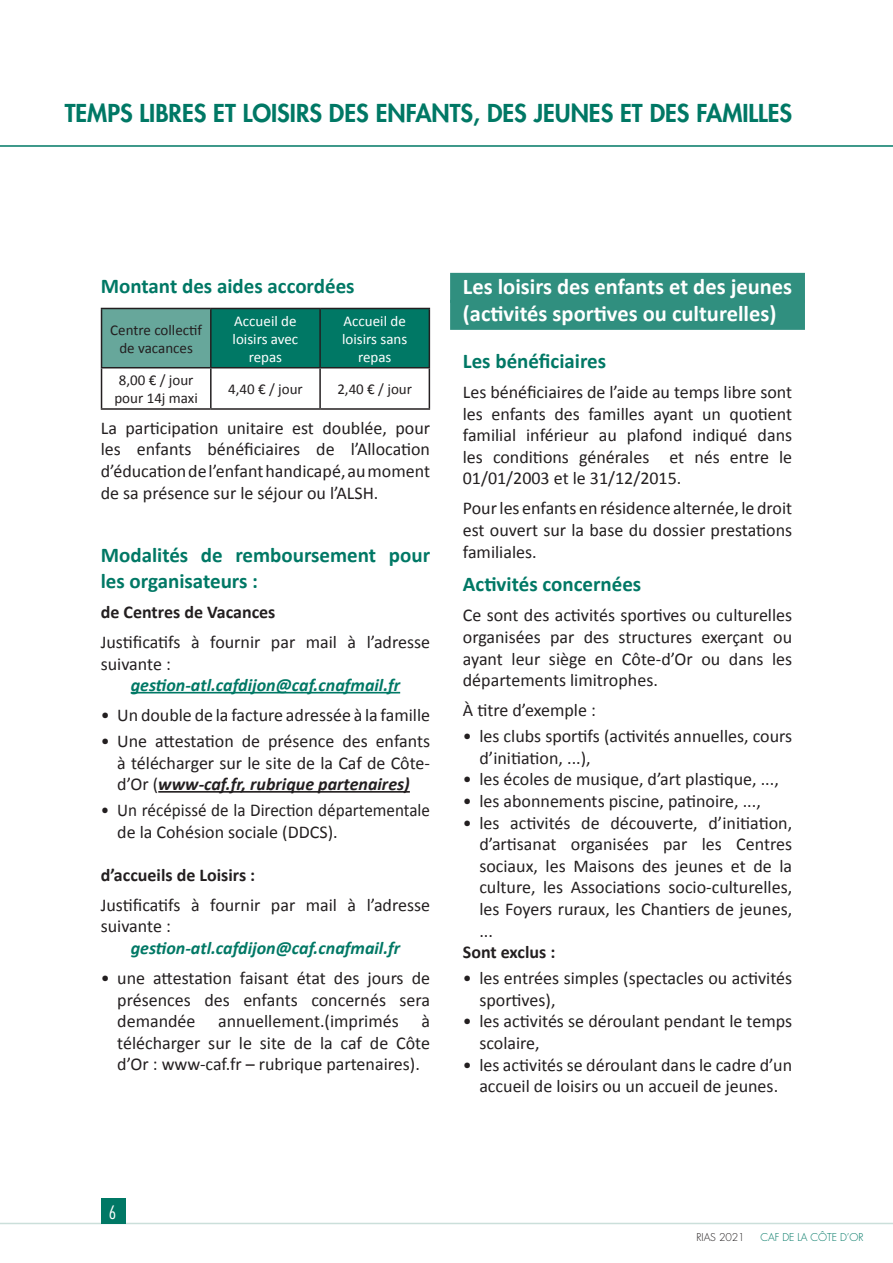
<style>
.page{position:relative;width:893px;height:1263px;background:#fff}
.page>*{position:absolute;margin:0;border:0;box-sizing:border-box;transform-origin:0 0}
.t1{font:800 24px "Futura Std";color:#007865}
.TIT_15_gras_blanc_fi{font:700 22.5px "Calibri";color:#fff}
.TIT_14_gras_vert{font:700 21px/25.2px "Calibri";color:#007865}
.Paragraphe{font:18px/21.6px "Calibri";color:#231f20;text-align:justify}
.Paragraphe-2{font:italic 700 18px "Calibri";color:#007865}
.Paragraphe-3{font:18px/21.6px "Calibri";color:#231f20;scale:.95 1}
.TIT_12_gras_noir{font:700 18px "Calibri";color:#231f20}
.t2{font:300 condensed 18px "Futura Std";color:#fff}
.Paragraphe-4{font:15px/18px "Calibri";color:#231f20;text-align:center}
.Paragraphe-5{font:15px/18px "Calibri";color:#fff;text-align:center}
.t3{font:300 10.5px "Futura Std";letter-spacing:-.01em;color:#007865}
.t4{font:300 10.5px "Futura Std";letter-spacing:-.01em;color:#231f20}
.s1{font-weight:700;font-style:italic}
</style>
<div class="page">
<hr style="left:0;top:145px;width:893px;height:2px;background:#007865">
<hr style="left:0;top:1223px;width:893px;height:1px;background:#cbdfda">
<div style="left:101px;top:1198px;width:24px;height:26px;background:#007865"></div>
<hr style="left:131px;top:692px;width:269px;height:1px;background:#007865">
<hr style="left:158px;top:791px;width:252px;height:2px;background:#231f20">
<div style="left:102px;top:308px;width:109px;height:60px;background:#67a79b"></div>
<div style="left:212px;top:309px;width:217px;height:58px;background:#007865"></div>
<hr style="left:101px;top:308px;width:110px;height:1px;background:#231f20">
<hr style="left:101px;top:309px;width:1px;height:58px;background:#231f20">
<hr style="left:211px;top:308px;width:109px;height:1px;background:#231f20">
<hr style="left:210px;top:309px;width:2px;height:58px;background:#231f20">
<hr style="left:320px;top:308px;width:110px;height:1px;background:#231f20">
<hr style="left:319px;top:309px;width:2px;height:58px;background:#231f20">
<hr style="left:429px;top:309px;width:1px;height:58px;background:#231f20">
<hr style="left:101px;top:367px;width:110px;height:1px;background:#231f20">
<hr style="left:101px;top:368px;width:1px;height:40px;background:#231f20">
<hr style="left:211px;top:367px;width:109px;height:1px;background:#231f20">
<hr style="left:210px;top:368px;width:2px;height:40px;background:#231f20">
<hr style="left:320px;top:367px;width:110px;height:1px;background:#231f20">
<hr style="left:319px;top:368px;width:2px;height:40px;background:#231f20">
<hr style="left:429px;top:368px;width:1px;height:40px;background:#231f20">
<hr style="left:101px;top:408px;width:110px;height:2px;background:#231f20">
<hr style="left:211px;top:408px;width:109px;height:2px;background:#231f20">
<hr style="left:320px;top:408px;width:110px;height:2px;background:#231f20">
<div style="left:450px;top:273px;width:355px;height:30px;background:#308f7f"></div>
<div style="left:450px;top:300px;width:355px;height:30px;background:#308f7f"></div>
<h1 class="t1" style="left:65px;top:97px;width:729px">TEMPS LIBRES ET LOISIRS DES ENFANTS, DES JEUNES ET DES FAMILLES</h1>
<p class="TIT_14_gras_vert" style="left:101px;top:273px;width:255px">Montant des aides accordées</p>
<p class="Paragraphe-4" style="left:110px;top:320px;width:93px">Centre collectif de vacances</p>
<p class="Paragraphe-5" style="left:233px;top:311px;width:67px">Accueil de loisirs avec repas</p>
<p class="Paragraphe-5" style="left:342px;top:311px;width:67px">Accueil de loisirs sans repas</p>
<p class="Paragraphe-4" style="left:119px;top:370px;width:76px">8,00 € / jour</p>
<p class="Paragraphe-4" style="left:114px;top:388px;width:85px">pour 14j maxi</p>
<p class="Paragraphe-4" style="left:228px;top:379px;width:76px">4,40 € / jour</p>
<p class="Paragraphe-4" style="left:337px;top:379px;width:76px">2,40 € / jour</p>
<p class="Paragraphe" style="left:101px;top:416px;width:331px">La participation unitaire est doublée, pour les enfants bénéficiaires de l’Allocation d’éducation de l’enfant handicapé, au moment de sa présence sur le séjour ou l’ALSH.</p>
<p class="TIT_14_gras_vert" style="left:101px;top:542px;width:331px">Modalités de remboursement pour les organisateurs :</p>
<p class="TIT_12_gras_noir" style="left:101px;top:601px;width:176px">de Centres de Vacances</p>
<p class="Paragraphe" style="left:101px;top:630px;width:331px">Justificatifs à fournir par mail à l’adresse suivante :</p>
<p class="Paragraphe-2" style="left:131px;top:674px;width:271px">gestion-atl.cafdijon@caf.cnafmail.fr</p>
<p class="Paragraphe" style="left:101px;top:703px;width:331px">• Un double de la facture adressée à la famille</p>
<p class="Paragraphe" style="left:117px;top:729px;width:314px;text-indent:-16px">• Une attestation de présence des enfants à télécharger sur le site de la Caf de Côte&shy;d’Or (<span class="s1">www-caf.fr, rubrique partenaires)</span></p>
<p class="Paragraphe-3" style="left:117px;top:798px;width:331px;text-indent:-16px">• Un récépissé de la Direction départementale de la Cohésion sociale (DDCS).</p>
<p class="TIT_12_gras_noir" style="left:101px;top:863px;width:156px">d’accueils de Loisirs :</p>
<p class="Paragraphe" style="left:101px;top:893px;width:331px">Justificatifs à fournir par mail à l’adresse suivante :</p>
<p class="Paragraphe-2" style="left:131px;top:937px;width:271px">gestion-atl.cafdijon@caf.cnafmail.fr</p>
<p class="Paragraphe" style="left:117px;top:966px;width:314px;text-indent:-16px">• une attestation faisant état des jours de présences des enfants concernés sera demandée</p>
<p class="Paragraphe" style="left:218px;top:1009px;width:182px">annuellement.(imprimés</p>
<p class="Paragraphe" style="left:117px;top:1009px;width:314px;text-indent:304px">à télécharger sur le site de la caf de Côte d’Or : www-caf.fr – rubrique partenaires).</p>
<p class="TIT_15_gras_blanc_fi" style="left:463px;top:273px;width:331px">Les loisirs des enfants et des jeunes</p>
<p class="TIT_15_gras_blanc_fi" style="left:463px;top:300px;width:315px">(activités sportives ou culturelles)</p>
<p class="TIT_14_gras_vert" style="left:463px;top:347px;width:145px">Les bénéficiaires</p>
<p class="Paragraphe" style="left:463px;top:380px;width:331px">Les bénéficiaires de l’aide au temps libre sont les enfants des familles ayant un quotient familial inférieur au plafond indiqué dans les conditions générales et nés entre le 01/01/2003 et le 31/12/2015.</p>
<p class="Paragraphe" style="left:463px;top:497px;width:331px">Pour les enfants en résidence alternée, le droit est ouvert sur la base du dossier prestations familiales.</p>
<p class="TIT_14_gras_vert" style="left:463px;top:571px;width:180px">Activités concernées</p>
<p class="Paragraphe" style="left:463px;top:604px;width:331px">Ce sont des activités sportives ou culturelles organisées par des structures exerçant ou ayant leur siège en Côte-d’Or ou dans les départements limitrophes.</p>
<p class="Paragraphe" style="left:463px;top:699px;width:135px">À titre d’exemple :</p>
<p class="Paragraphe" style="left:479px;top:725px;width:314px;text-indent:-16px">• les clubs sportifs (activités annuelles, cours d’initiation, ...),</p>
<p class="Paragraphe" style="left:463px;top:768px;width:317px">• les écoles de musique, d’art plastique, ...,</p>
<p class="Paragraphe" style="left:463px;top:789px;width:299px">• les abonnements piscine, patinoire, ...,</p>
<p class="Paragraphe" style="left:479px;top:811px;width:314px;text-indent:-16px">• les activités de découverte, d’initiation, d’artisanat organisées par les Centres sociaux, les Maisons des jeunes et de la culture, les Associations socio-culturelles, les Foyers ruraux, les Chantiers de jeunes, ...</p>
<p class="TIT_12_gras_noir" style="left:463px;top:941px;width:94px">Sont exclus :</p>
<p class="Paragraphe" style="left:479px;top:966px;width:314px;text-indent:-16px">• les entrées simples (spectacles ou activités sportives),</p>
<p class="Paragraphe" style="left:479px;top:1010px;width:314px;text-indent:-16px">• les activités se déroulant pendant le temps scolaire,</p>
<p class="Paragraphe" style="left:463px;top:1053px;width:331px;text-align:center">• les activités se déroulant dans le cadre d’un accueil de loisirs ou un accueil de jeunes.</p>
<p class="t2" style="left:109px;top:1201px;width:9px">6</p>
<p class="t4" style="left:696px;top:1230px;width:50px">RIAS 2021</p>
<p class="t3" style="left:760px;top:1230px;width:105px">CAF DE LA CÔTE D’OR</p>
</div>
